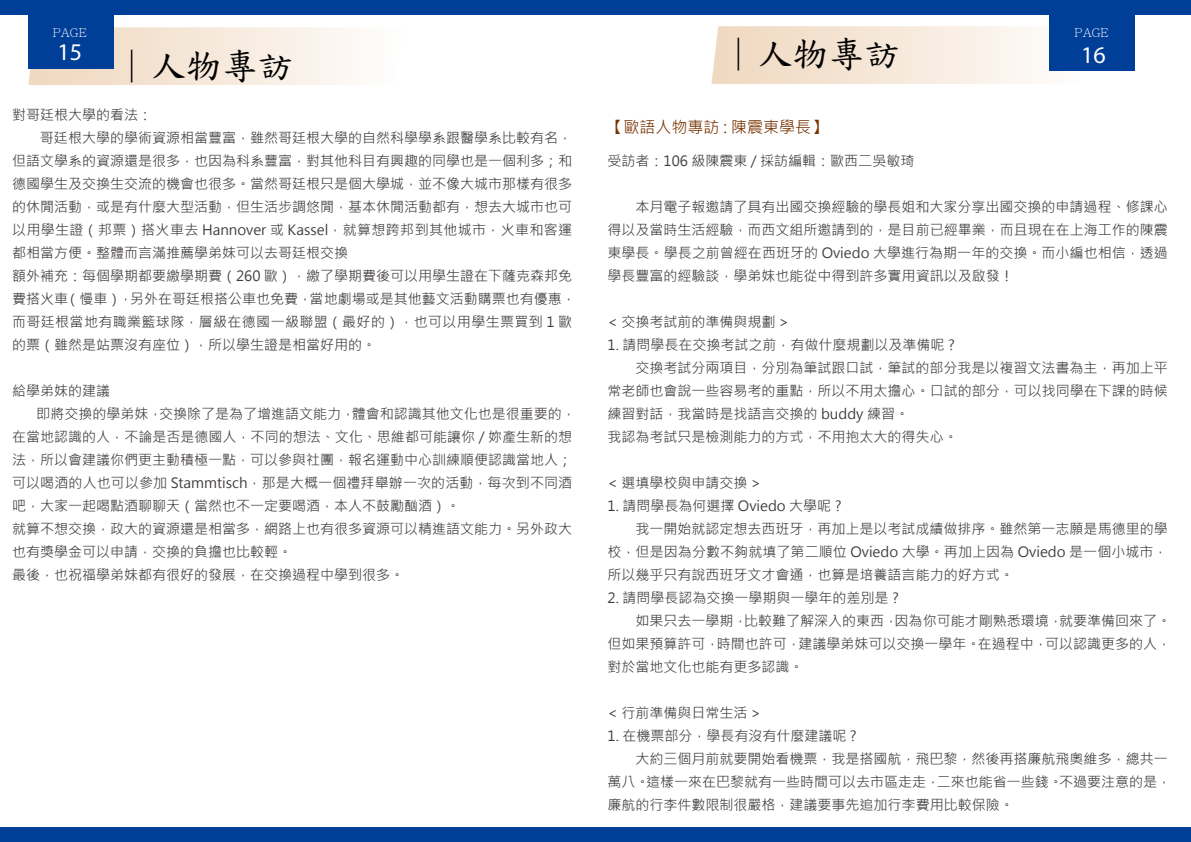
<style>
.page{position:relative;width:1191px;height:842px;background:#fff}
.page>*{position:absolute;margin:0;border:0;box-sizing:border-box;transform-origin:0 0}
.t1{font:36px "DF Kai Shu SB Estd BF";color:#000}
.t2{font:24px "Myriad Pro";color:#fff}
.t3{font:16px "Microsoft Jheng Hei";color:#763300}
.t4{font:14px/23px "Microsoft Jheng Hei";color:#3e3a39;text-align:justify}
.t5{font:14px "Microsoft Jheng Hei";letter-spacing:.03em;color:#3e3a39}
.t6{font:14px "Microsoft Jheng Hei";letter-spacing:.025em;color:#3e3a39}
.t7{font:300 12px "Adobe Ming Std";color:#fff}
</style>
<div class="page">
<div style="left:0;top:0;width:624px;height:14px;background:#003f98"></div>
<svg style="left:28px;top:27px;width:325px;height:58px;background:#f4e8dc"></svg>
<div style="left:28px;top:12px;width:85px;height:57px;background:#003f98"></div>
<div style="left:0;top:828px;width:624px;height:14px;background:#003f98"></div>
<div style="left:587px;top:0;width:604px;height:14px;background:#003f98"></div>
<svg style="left:711px;top:26px;width:376px;height:58px"></svg>
<div style="left:1049px;top:14px;width:85px;height:56px;background:#003f98"></div>
<div style="left:587px;top:828px;width:604px;height:14px;background:#003f98"></div>
<p class="t7" style="left:53px;top:26px;width:36px">PAGE</p>
<p class="t7" style="left:56px;top:26px;width:36px">PAGE</p>
<h2 class="t2" style="left:58px;top:37px;width:26px">15</h2>
<h1 class="t1" style="left:123px;top:48px;width:190px">| 人物專訪</h1>
<p class="t4" style="left:12px;top:104px;width:141px">對哥廷根大學的看法：</p>
<p class="t4" style="left:40px;top:127px;width:533px">哥廷根大學的學術資源相當豐富，雖然哥廷根大學的自然科學學系跟醫學系比較有名，</p>
<p class="t4" style="left:12px;top:150px;width:561px">但語文學系的資源還是很多，也因為科系豐富，對其他科目有興趣的同學也是一個利多；和</p>
<p class="t4" style="left:12px;top:173px;width:561px">德國學生及交換生交流的機會也很多。當然哥廷根只是個大學城，並不像大城市那樣有很多</p>
<p class="t4" style="left:12px;top:196px;width:561px">的休閒活動，或是有什麼大型活動，但生活步調悠閒，基本休閒活動都有，想去大城市也可</p>
<p class="t5" style="left:12px;top:221px;width:562px">以用學生證（邦票）搭火車去 Hannover 或 Kassel，就算想跨邦到其他城市，火車和客運</p>
<p class="t4" style="left:12px;top:242px;width:338px">都相當方便。整體而言滿推薦學弟妹可以去哥廷根交換</p>
<p class="t4" style="left:12px;top:265px;width:561px">額外補充：每個學期都要繳學期費（260 歐），繳了學期費後可以用學生證在下薩克森邦免</p>
<p class="t4" style="left:12px;top:288px;width:565px">費搭火車（慢車），另外在哥廷根搭公車也免費，當地劇場或是其他藝文活動購票也有優惠，</p>
<p class="t6" style="left:12px;top:313px;width:562px">而哥廷根當地有職業籃球隊，層級在德國一級聯盟（最好的），也可以用學生票買到 1 歐</p>
<p class="t4" style="left:12px;top:334px;width:366px">的票（雖然是站票沒有座位），所以學生證是相當好用的。</p>
<p class="t4" style="left:12px;top:380px;width:100px">給學弟妹的建議</p>
<p class="t4" style="left:37px;top:403px;width:540px">即將交換的學弟妹，交換除了是為了增進語文能力，體會和認識其他文化也是很重要的，</p>
<p class="t4" style="left:12px;top:426px;width:561px">在當地認識的人，不論是否是德國人，不同的想法、文化、思維都可能讓你 / 妳產生新的想</p>
<p class="t4" style="left:12px;top:449px;width:561px">法，所以會建議你們更主動積極一點，可以參與社團，報名運動中心訓練順便認識當地人；</p>
<p class="t4" style="left:12px;top:472px;width:561px">可以喝酒的人也可以參加 Stammtisch，那是大概一個禮拜舉辦一次的活動，每次到不同酒</p>
<p class="t4" style="left:12px;top:495px;width:449px">吧，大家一起喝點酒聊聊天（當然也不一定要喝酒，本人不鼓勵酗酒）。</p>
<p class="t4" style="left:12px;top:518px;width:561px">就算不想交換，政大的資源還是相當多，網路上也有很多資源可以精進語文能力。另外政大</p>
<p class="t4" style="left:12px;top:541px;width:282px">也有獎學金可以申請，交換的負擔也比較輕。</p>
<p class="t4" style="left:12px;top:564px;width:394px">最後，也祝福學弟妹都有很好的發展，在交換過程中學到很多。</p>
<p class="t7" style="left:1074px;top:26px;width:36px">PAGE</p>
<h1 class="t1" style="left:729px;top:37px;width:190px">| 人物專訪</h1>
<h2 class="t2" style="left:1081px;top:40px;width:26px">16</h2>
<p class="t3" style="left:607px;top:117px;width:221px">【歐語人物專訪 : 陳震東學長】</p>
<p class="t4" style="left:607px;top:150px;width:308px">受訪者：106 級陳震東 / 採訪編輯：歐西二吳敏琦</p>
<p class="t4" style="left:607px;top:196px;width:562px;text-indent:28px">本月電子報邀請了具有出國交換經驗的學長姐和大家分享出國交換的申請過程、修課心得以及當時生活經驗，而西文組所邀請到的，是目前已經畢業，而且現在在上海工作的陳震東學長。學長之前曾經在西班牙的 Oviedo 大學進行為期一年的交換。而小編也相信，透過學長豐富的經驗談，學弟妹也能從中得到許多實用資訊以及啟發！</p>
<p class="t4" style="left:607px;top:311px;width:183px">&lt; 交換考試前的準備與規劃 &gt;</p>
<p class="t4" style="left:607px;top:334px;width:349px">1. 請問學長在交換考試之前，有做什麼規劃以及準備呢 ?</p>
<p class="t4" style="left:635px;top:357px;width:533px">交換考試分兩項目，分別為筆試跟口試，筆試的部分我是以複習文法書為主，再加上平</p>
<p class="t4" style="left:607px;top:380px;width:561px">常老師也會說一些容易考的重點，所以不用太擔心。口試的部分，可以找同學在下課的時候</p>
<p class="t4" style="left:607px;top:403px;width:303px">練習對話，我當時是找語言交換的 buddy 練習。</p>
<p class="t4" style="left:607px;top:426px;width:351px">我認為考試只是檢測能力的方式，不用抱太大的得失心。</p>
<p class="t4" style="left:607px;top:472px;width:155px">&lt; 選填學校與申請交換 &gt;</p>
<p class="t4" style="left:607px;top:495px;width:235px">1. 請問學長為何選擇 Oviedo 大學呢 ?</p>
<p class="t4" style="left:635px;top:518px;width:533px">我一開始就認定想去西班牙，再加上是以考試成績做排序。雖然第一志願是馬德里的學</p>
<p class="t4" style="left:607px;top:541px;width:561px">校，但是因為分數不夠就填了第二順位 Oviedo 大學。再加上因為 Oviedo 是一個小城市，</p>
<p class="t4" style="left:607px;top:564px;width:407px">所以幾乎只有說西班牙文才會通，也算是培養語言能力的好方式。</p>
<p class="t4" style="left:607px;top:587px;width:293px">2. 請問學長認為交換一學期與一學年的差別是 ?</p>
<p class="t4" style="left:635px;top:610px;width:537px">如果只去一學期，比較難了解深入的東西，因為你可能才剛熟悉環境，就要準備回來了。</p>
<p class="t4" style="left:607px;top:633px;width:565px">但如果預算許可，時間也許可，建議學弟妹可以交換一學年。在過程中，可以認識更多的人，</p>
<p class="t4" style="left:607px;top:656px;width:197px">對於當地文化也能有更多認識。</p>
<p class="t4" style="left:607px;top:702px;width:155px">&lt; 行前準備與日常生活 &gt;</p>
<p class="t4" style="left:607px;top:725px;width:251px">1. 在機票部分，學長有沒有什麼建議呢 ?</p>
<p class="t4" style="left:635px;top:748px;width:533px">大約三個月前就要開始看機票，我是搭國航，飛巴黎，然後再搭廉航飛奧維多，總共一</p>
<p class="t4" style="left:607px;top:771px;width:565px">萬八。這樣一來在巴黎就有一些時間可以去市區走走，二來也能省一些錢。不過要注意的是，</p>
<p class="t4" style="left:607px;top:794px;width:407px">廉航的行李件數限制很嚴格，建議要事先追加行李費用比較保險。</p>
</div>
